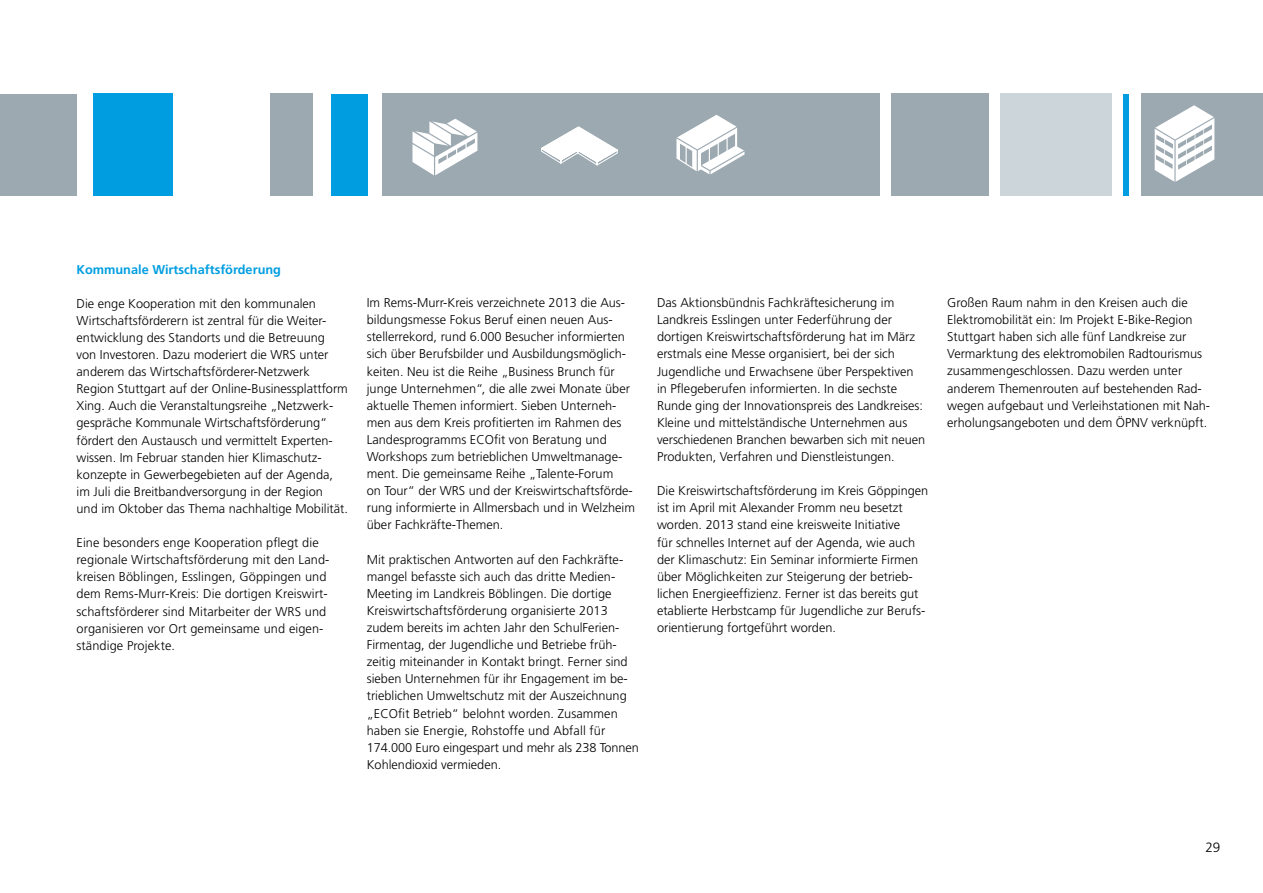
<style>
.page{position:relative;width:1263px;height:893px;background:#fff}
.page>*{position:absolute;margin:0;border:0;box-sizing:border-box;transform-origin:0 0}
.t1{font:300 13.5px "Frutiger";color:#000}
.t2{font:300 12.75px/17.1px "Frutiger";color:#000}
.t3{font:700 12.75px "Frutiger";color:#009ee1}
</style>
<div class="page">
<div style="left:94px;top:94px;width:79px;height:102px;background:#009ee1"></div>
<div style="left:270px;top:94px;width:43px;height:102px;background:#9ca9b1"></div>
<div style="left:1000px;top:94px;width:112px;height:102px;background:#ccd5d9"></div>
<div style="left:383px;top:94px;width:497px;height:102px;background:#9ca9b1"></div>
<div style="left:1141px;top:94px;width:122px;height:102px;background:#9ca9b1"></div>
<div style="left:332px;top:94px;width:36px;height:102px;background:#009ee1"></div>
<div style="left:0;top:94px;width:77px;height:101px;background:#9ca9b1"></div>
<div style="left:1124px;top:94px;width:5px;height:101px;background:#009ee1"></div>
<div style="left:891px;top:94px;width:98px;height:102px;background:#9ca9b1"></div>
<svg style="left:412px;top:119px;width:65px;height:56px"></svg>
<svg style="left:541px;top:126px;width:77px;height:40px"></svg>
<svg style="left:676px;top:115px;width:68px;height:59px"></svg>
<svg style="left:1155px;top:105px;width:59px;height:77px"></svg>
<p class="t3" style="left:77px;top:264px;width:206px">Kommunale Wirtschaftsförderung</p>
<p class="t2" style="left:77px;top:296px;width:273px">Die enge Kooperation mit den kommunalen Wirtschaftsförderern ist zentral für die Weiter&shy;entwicklung des Standorts und die Betreuung von Investoren. Dazu moderiert die WRS unter anderem das Wirtschaftsförderer-Netzwerk Region Stuttgart auf der Online-Businessplattform Xing. Auch die Veranstaltungsreihe „Netzwerk&shy;gespräche Kommunale Wirtschaftsförderung“ fördert den Austausch und vermittelt Experten&shy;wissen. Im Februar standen hier Klimaschutz&shy;konzepte in Gewerbegebieten auf der Agenda, im Juli die Breitbandversorgung in der Region<br>und im Oktober das Thema nachhaltige Mobilität.</p>
<p class="t2" style="left:77px;top:535px;width:254px">Eine besonders enge Kooperation pflegt die regionale Wirtschaftsförderung mit den Land&shy;kreisen Böblingen, Esslingen, Göppingen und dem Rems-Murr-Kreis: Die dortigen Kreiswirt&shy;schaftsförderer sind Mitarbeiter der WRS und organisieren vor Ort gemeinsame und eigen&shy;ständige Projekte.</p>
<p class="t2" style="left:367px;top:295px;width:270px">Im Rems-Murr-Kreis verzeichnete 2013 die Aus&shy;bildungsmesse Fokus Beruf einen neuen Aus&shy;stellerrekord, rund 6.000 Besucher informierten sich über Berufsbilder und Ausbildungsmöglich&shy;keiten. Neu ist die Reihe „Business Brunch für junge Unternehmen“, die alle zwei Monate über aktuelle Themen informiert. Sieben Unterneh&shy;men aus dem Kreis profitierten im Rahmen des Landesprogramms ECOfit von Beratung und Workshops zum betrieblichen Umweltmanage&shy;ment. Die gemeinsame Reihe „Talente-Forum<br>on Tour“ der WRS und der Kreiswirtschaftsförde&shy;rung informierte in Allmersbach und in Welzheim über Fachkräfte-Themen.</p>
<p class="t2" style="left:367px;top:552px;width:274px">Mit praktischen Antworten auf den Fachkräfte&shy;mangel befasste sich auch das dritte Medien-Meeting im Landkreis Böblingen. Die dortige Kreiswirtschaftsförderung organisierte 2013 zudem bereits im achten Jahr den SchulFerien-Firmentag, der Jugendliche und Betriebe früh&shy;zeitig miteinander in Kontakt bringt. Ferner sind sieben Unternehmen für ihr Engagement im be&shy;trieblichen Umweltschutz mit der Auszeichnung „ECOfit Betrieb“ belohnt worden. Zusammen haben sie Energie, Rohstoffe und Abfall für 174.000 Euro eingespart und mehr als 238 Tonnen Kohlendioxid vermieden.</p>
<p class="t2" style="left:657px;top:295px;width:270px">Das Aktionsbündnis Fachkräftesicherung im Landkreis Esslingen unter Federführung der dortigen Kreiswirtschaftsförderung hat im März erstmals eine Messe organisiert, bei der sich Jugendliche und Erwachsene über Perspektiven in Pflegeberufen informierten. In die sechste Runde ging der Innovationspreis des Landkreises:<br>Kleine und mittelständische Unternehmen aus verschiedenen Branchen bewarben sich mit neuen Produkten, Verfahren und Dienstleistungen.</p>
<p class="t2" style="left:657px;top:483px;width:273px">Die Kreiswirtschaftsförderung im Kreis Göppingen ist im April mit Alexander Fromm neu besetzt worden. 2013 stand eine kreisweite Initiative<br>für schnelles Internet auf der Agenda, wie auch der Klimaschutz: Ein Seminar informierte Firmen über Möglichkeiten zur Steigerung der betrieb&shy;lichen Energieeffizienz. Ferner ist das bereits gut etablierte Herbstcamp für Jugendliche zur Berufs&shy;orientierung fortgeführt worden.</p>
<p class="t2" style="left:947px;top:295px;width:264px">Großen Raum nahm in den Kreisen auch die Elektromobilität ein: Im Projekt E-Bike-Region Stuttgart haben sich alle fünf Landkreise zur Vermarktung des elektromobilen Radtourismus zusammengeschlossen. Dazu werden unter anderem Themenrouten auf bestehenden Rad&shy;wegen aufgebaut und Verleihstationen mit Nah&shy;erholungsangeboten und dem ÖPNV verknüpft.</p>
<p class="t1" style="left:1205px;top:842px;width:17px">29</p>
</div>
